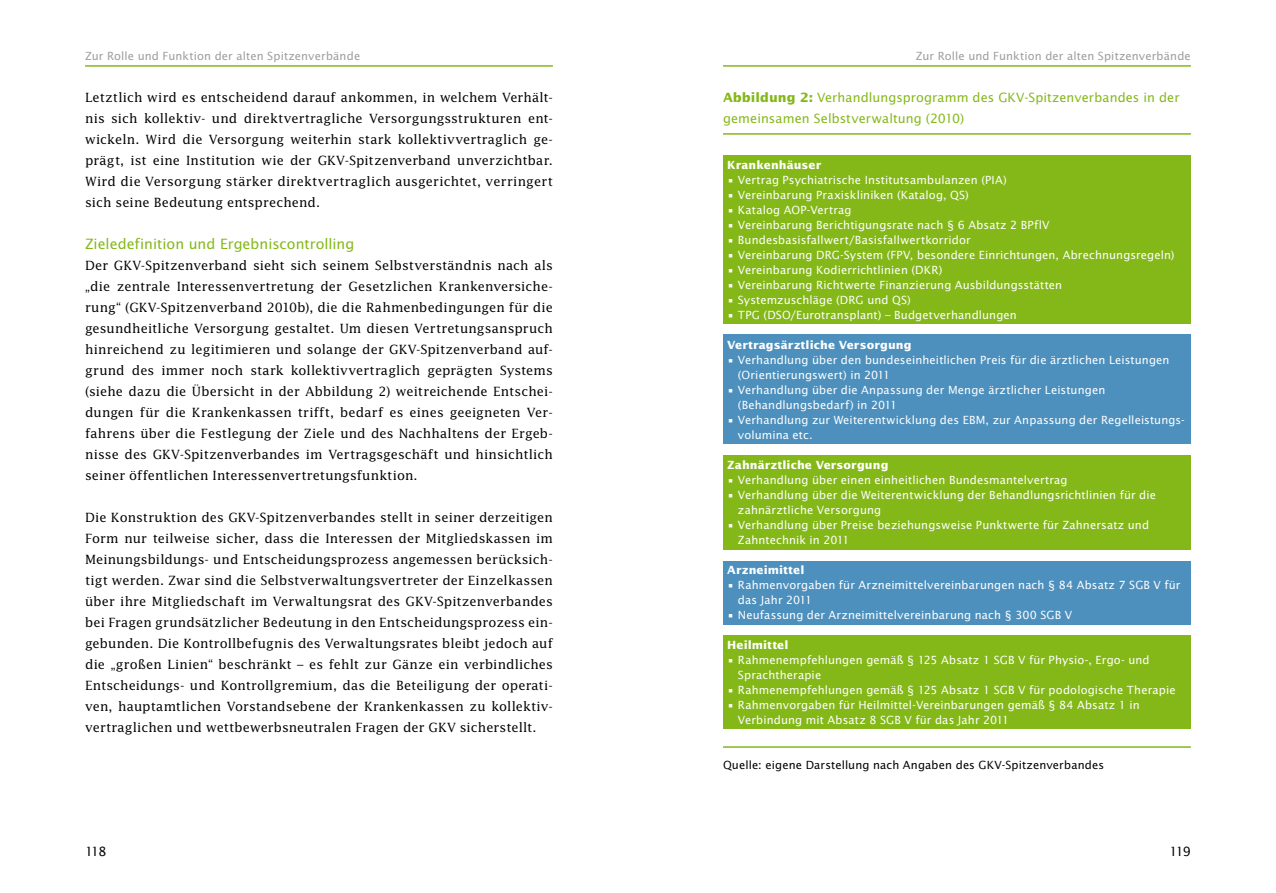
<style>
.page{position:relative;width:1276px;height:893px;background:#fff}
.page>*{position:absolute;margin:0;border:0;box-sizing:border-box;transform-origin:0 0}
.t1{font:14.25px "Lucida Sans";color:#84b819}
.t2{font:12.75px/21px "Lucida";letter-spacing:.01em;color:#000;text-align:justify}
.t3{font:12.75px/21px "Lucida Sans";letter-spacing:.005em;color:#84b819}
.t4{font:12.75px "Lucida Sans";letter-spacing:-.115em;color:#000}
.t5{font:11.25px/15px "Lucida Sans";letter-spacing:.01em;color:#fff}
.t6{font:700 11.25px "Lucida Sans";letter-spacing:.005em;color:#fff}
.t7{font:11.25px "Lucida Sans";letter-spacing:.01em;color:#9c9d9f}
.t8{font:11.25px "Lucida Sans";letter-spacing:.01em;color:#000}
.s1{font-weight:700}
</style>
<div class="page">
<hr style="left:85px;top:65px;width:468px;height:2px;background:#84b819">
<hr style="left:723px;top:65px;width:468px;height:2px;background:#84b819">
<hr style="left:723px;top:133px;width:468px;height:2px;background:#84b819">
<hr style="left:723px;top:746px;width:468px;height:2px;background:#84b819">
<div style="left:723px;top:155px;width:468px;height:169px;background:#84b819"></div>
<div style="left:723px;top:335px;width:468px;height:109px;background:#4d90bd"></div>
<div style="left:723px;top:455px;width:468px;height:94px;background:#84b819"></div>
<div style="left:723px;top:561px;width:468px;height:63px;background:#4d90bd"></div>
<div style="left:723px;top:635px;width:468px;height:94px;background:#84b819"></div>
<p class="t7" style="left:85px;top:49px;width:277px">Zur Rolle und Funktion der alten Spitzenverbände</p>
<p class="t2" style="left:85px;top:86px;width:469px">Letztlich wird es entscheidend darauf ankommen, in welchem Verhält&shy;nis sich kollektiv- und direktvertragliche Versorgungsstrukturen ent&shy;wickeln. Wird die Versorgung weiterhin stark kollektivvertraglich ge&shy;prägt, ist eine Institution wie der GKV-Spitzenverband unverzichtbar.<br>Wird die Versorgung stärker direktvertraglich ausgerichtet, verringert sich seine Bedeutung entsprechend.</p>
<p class="t1" style="left:85px;top:235px;width:271px">Zieledefinition und Ergebniscontrolling</p>
<p class="t2" style="left:85px;top:254px;width:469px">Der GKV-Spitzenverband sieht sich seinem Selbstverständnis nach als „die zentrale Interessenvertretung der Gesetzlichen Krankenversiche&shy;rung“ (GKV-Spitzenverband 2010b), die die Rahmenbedingungen für die gesundheitliche Versorgung gestaltet. Um diesen Vertretungsanspruch hinreichend zu legitimieren und solange der GKV-Spitzenverband auf&shy;grund des immer noch stark kollektivvertraglich geprägten Systems (siehe dazu die Übersicht in der Abbildung 2) weitreichende Entschei&shy;dungen für die Krankenkassen trifft, bedarf es eines geeigneten Ver&shy;fahrens über die Festlegung der Ziele und des Nachhaltens der Ergeb&shy;nisse des GKV-Spitzenverbandes im Vertragsgeschäft und hinsichtlich seiner öffentlichen Interessenvertretungsfunktion.</p>
<p class="t2" style="left:85px;top:506px;width:469px">Die Konstruktion des GKV-Spitzenverbandes stellt in seiner derzeitigen Form nur teilweise sicher, dass die Interessen der Mitgliedskassen im Meinungsbildungs- und Entscheidungsprozess angemessen berücksich&shy;tigt werden. Zwar sind die Selbstverwaltungsvertreter der Einzelkassen über ihre Mitgliedschaft im Verwaltungsrat des GKV-Spitzenverbandes bei Fragen grundsätzlicher Bedeutung in den Entscheidungsprozess ein&shy;gebunden. Die Kontrollbefugnis des Verwaltungsrates bleibt jedoch auf die „großen Linien“ beschränkt – es fehlt zur Gänze ein verbindliches Entscheidungs- und Kontrollgremium, das die Beteiligung der operati&shy;ven, hauptamtlichen Vorstandsebene der Krankenkassen zu kollektiv&shy;vertraglichen und wettbewerbsneutralen Fragen der GKV sicherstellt.</p>
<p class="t4" style="left:85px;top:843px;width:23px">118</p>
<p class="t7" style="left:915px;top:49px;width:277px">Zur Rolle und Funktion der alten Spitzenverbände</p>
<p class="t3" style="left:723px;top:86px;width:458px"><span class="s1">Abbildung 2:</span> Verhandlungsprogramm des GKV-Spitzenverbandes in der gemeinsamen Selbstverwaltung (2010)</p>
<p class="t6" style="left:727px;top:158px;width:96px">Krankenhäuser</p>
<p class="t5" style="left:727px;top:172px;width:281px">• Vertrag Psychiatrische Institutsambulanzen (PIA)</p>
<p class="t5" style="left:727px;top:187px;width:243px">• Vereinbarung Praxiskliniken (Katalog, QS)</p>
<p class="t5" style="left:727px;top:202px;width:126px">• Katalog AOP-Vertrag</p>
<p class="t5" style="left:727px;top:217px;width:324px">• Vereinbarung Berichtigungsrate nach § 6 Absatz 2 BPflV</p>
<p class="t5" style="left:727px;top:232px;width:245px">• Bundesbasisfallwert/Basisfallwertkorridor</p>
<p class="t5" style="left:727px;top:247px;width:449px">• Vereinbarung DRG-System (FPV, besondere Einrichtungen, Abrechnungsregeln)</p>
<p class="t5" style="left:727px;top:262px;width:217px">• Vereinbarung Kodierrichtlinien (DKR)</p>
<p class="t5" style="left:727px;top:277px;width:336px">• Vereinbarung Richtwerte Finanzierung Ausbildungsstätten</p>
<p class="t5" style="left:727px;top:292px;width:185px">• Systemzuschläge (DRG und QS)</p>
<p class="t5" style="left:727px;top:307px;width:291px">• TPG (DSO/Eurotransplant) – Budgetverhandlungen</p>
<p class="t6" style="left:727px;top:338px;width:186px">Vertragsärztliche Versorgung</p>
<p class="t5" style="left:738px;top:352px;width:433px;text-indent:-11px">• Verhandlung über den bundeseinheitlichen Preis für die ärztlichen Leistungen (Orientierungswert) in 2011</p>
<p class="t5" style="left:738px;top:382px;width:369px;text-indent:-11px">• Verhandlung über die Anpassung der Menge ärztlicher Leistungen (Behandlungsbedarf) in 2011</p>
<p class="t5" style="left:738px;top:412px;width:447px;text-indent:-11px">• Verhandlung zur Weiterentwicklung des EBM, zur Anpassung der Regelleistungs&shy;volumina etc.</p>
<p class="t6" style="left:727px;top:458px;width:163px">Zahnärztliche Versorgung</p>
<p class="t5" style="left:727px;top:472px;width:342px">• Verhandlung über einen einheitlichen Bundesmantelvertrag</p>
<p class="t5" style="left:738px;top:487px;width:419px;text-indent:-11px">• Verhandlung über die Weiterentwicklung der Behandlungsrichtlinien für die zahnärztliche Versorgung</p>
<p class="t5" style="left:738px;top:517px;width:413px;text-indent:-11px">• Verhandlung über Preise beziehungsweise Punktwerte für Zahnersatz und<br>Zahntechnik in 2011</p>
<p class="t6" style="left:727px;top:563px;width:79px">Arzneimittel</p>
<p class="t5" style="left:738px;top:577px;width:444px;text-indent:-11px">• Rahmenvorgaben für Arzneimittelvereinbarungen nach § 84 Absatz 7 SGB V für das Jahr 2011</p>
<p class="t5" style="left:727px;top:607px;width:346px">• Neufassung der Arzneimittelvereinbarung nach § 300 SGB V</p>
<p class="t6" style="left:727px;top:638px;width:63px">Heilmittel</p>
<p class="t5" style="left:738px;top:652px;width:413px;text-indent:-11px">• Rahmenempfehlungen gemäß § 125 Absatz 1 SGB V für Physio-, Ergo- und<br>Sprachtherapie</p>
<p class="t5" style="left:727px;top:682px;width:450px">• Rahmenempfehlungen gemäß § 125 Absatz 1 SGB V für podologische Therapie</p>
<p class="t5" style="left:738px;top:697px;width:403px;text-indent:-11px">• Rahmenvorgaben für Heilmittel-Vereinbarungen gemäß § 84 Absatz 1 in<br>Verbindung mit Absatz 8 SGB V für das Jahr 2011</p>
<p class="t8" style="left:723px;top:758px;width:382px">Quelle: eigene Darstellung nach Angaben des GKV-Spitzenverbandes</p>
<p class="t4" style="left:1169px;top:843px;width:23px">119</p>
</div>
